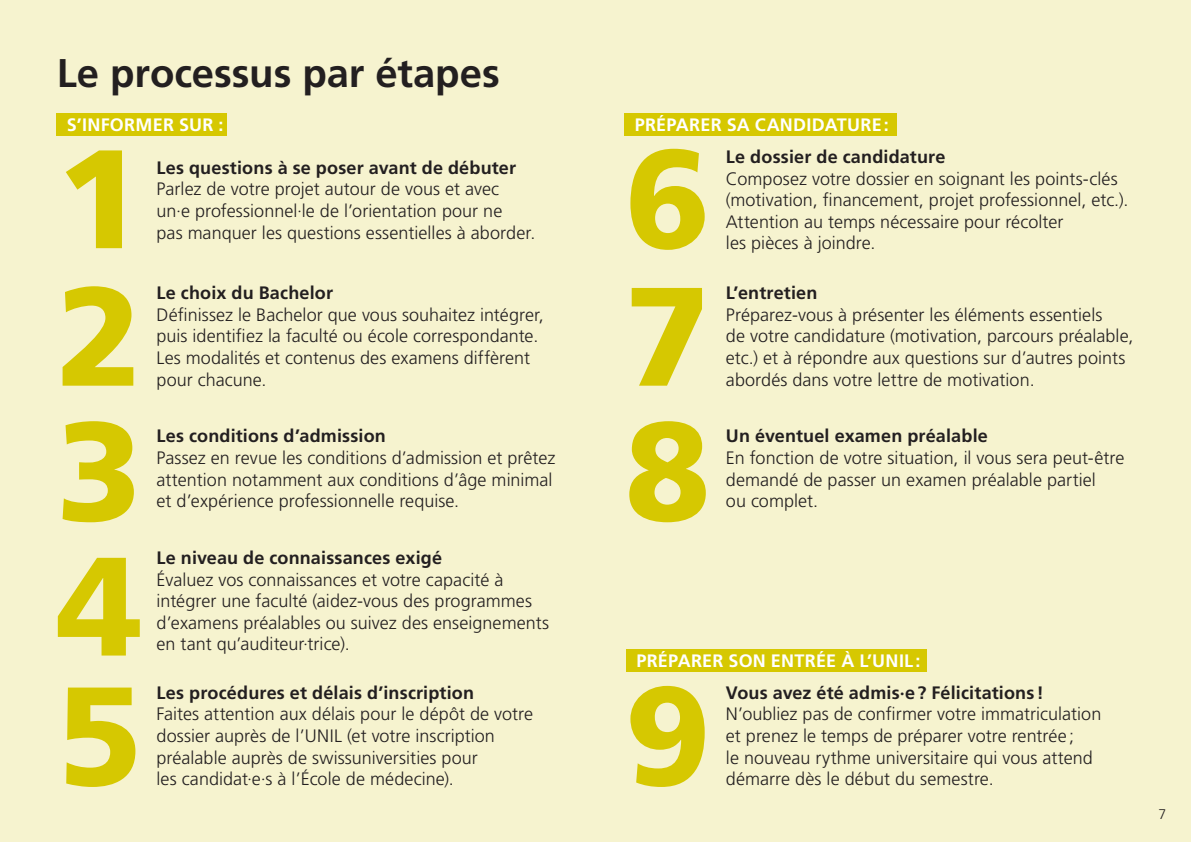
<style>
.page{position:relative;width:1191px;height:842px;background:#f6f3cf}
.page>*{position:absolute;margin:0;border:0;box-sizing:border-box;transform-origin:0 0}
.t1{font:900 140px "Frutiger LT Std";color:#d6c801}
.t2{font:700 40px "Frutiger LT Std";letter-spacing:-.005em;color:#231f20}
.t3{font:300 18px/21.6px "Frutiger LT Std";letter-spacing:.005em;color:#231f20}
.t4{font:700 18px "Frutiger LT Std";letter-spacing:.01em;color:#231f20}
.t5{font:700 18px "Frutiger LT Std";letter-spacing:.015em;color:#fff}
.t6{font:300 14px "Frutiger LT Std";color:#231f20}
</style>
<div class="page">
<div style="left:626px;top:649px;width:301px;height:22px;background:#d6c801"></div>
<div style="left:624px;top:113px;width:273px;height:23px;background:#d6c801"></div>
<div style="left:57px;top:113px;width:170px;height:23px;background:#d6c801"></div>
<p class="t2" style="left:57px;top:49px;width:445px">Le processus par étapes</p>
<p class="t5" style="left:67px;top:114px;width:158px">S’INFORMER SUR :</p>
<p class="t5" style="left:634px;top:114px;width:256px">PRÉPARER SA CANDIDATURE:</p>
<p class="t1" style="left:57px;top:115px;width:87px">1</p>
<p class="t1" style="left:624px;top:115px;width:87px">6</p>
<p class="t1" style="left:57px;top:252px;width:87px">2</p>
<p class="t1" style="left:624px;top:252px;width:87px">7</p>
<p class="t1" style="left:57px;top:387px;width:87px">3</p>
<p class="t1" style="left:57px;top:522px;width:87px">4</p>
<p class="t1" style="left:57px;top:652px;width:87px">5</p>
<p class="t1" style="left:624px;top:652px;width:87px">9</p>
<p class="t4" style="left:726px;top:146px;width:221px">Le dossier de candidature</p>
<p class="t3" style="left:726px;top:168px;width:404px">Composez votre dossier en soignant les points-clés (motivation, financement, projet professionnel, etc.).<br>Attention au temps nécessaire pour récolter<br>les pièces à joindre.</p>
<p class="t4" style="left:156px;top:157px;width:361px">Les questions à se poser avant de débuter</p>
<p class="t3" style="left:156px;top:179px;width:380px">Parlez de votre projet autour de vous et avec un·e professionnel·le de l’orientation pour ne<br>pas manquer les questions essentielles à aborder.</p>
<p class="t4" style="left:156px;top:282px;width:178px">Le choix du Bachelor</p>
<p class="t3" style="left:156px;top:304px;width:389px">Définissez le Bachelor que vous souhaitez intégrer, puis identifiez la faculté ou école correspondante.<br>Les modalités et contenus des examens diffèrent pour chacune.</p>
<p class="t4" style="left:726px;top:282px;width:93px">L’entretien</p>
<p class="t3" style="left:726px;top:304px;width:409px">Préparez-vous à présenter les éléments essentiels<br>de votre candidature (motivation, parcours préalable, etc.) et à répondre aux questions sur d’autres points abordés dans votre lettre de motivation.</p>
<p class="t1" style="left:624px;top:387px;width:87px">8</p>
<p class="t4" style="left:726px;top:426px;width:263px">Un éventuel examen préalable</p>
<p class="t4" style="left:156px;top:426px;width:231px">Les conditions d’admission</p>
<p class="t3" style="left:156px;top:447px;width:400px">Passez en revue les conditions d’admission et prêtez attention notamment aux conditions d’âge minimal et d’expérience professionnelle requise.</p>
<p class="t3" style="left:726px;top:447px;width:400px">En fonction de votre situation, il vous sera peut-être demandé de passer un examen préalable partiel<br>ou complet.</p>
<p class="t4" style="left:156px;top:547px;width:287px">Le niveau de connaissances exigé</p>
<p class="t3" style="left:156px;top:569px;width:394px">Évaluez vos connaissances et votre capacité à intégrer une faculté (aidez-vous des programmes d’examens préalables ou suivez des enseignements en tant qu’auditeur·trice).</p>
<p class="t5" style="left:636px;top:650px;width:285px">PRÉPARER SON ENTRÉE À L’UNIL:</p>
<p class="t4" style="left:156px;top:682px;width:319px">Les procédures et délais d’inscription</p>
<p class="t3" style="left:156px;top:704px;width:378px">Faites attention aux délais pour le dépôt de votre dossier auprès de l’UNIL (et votre inscription préalable auprès de swissuniversities pour<br>les candidat·e·s à l’École de médecine).</p>
<p class="t4" style="left:726px;top:682px;width:319px">Vous avez été admis·e? Félicitations !</p>
<p class="t3" style="left:726px;top:704px;width:377px">N’oubliez pas de confirmer votre immatriculation et prenez le temps de préparer votre rentrée ;<br>le nouveau rythme universitaire qui vous attend démarre dès le début du semestre.</p>
<p class="t6" style="left:1158px;top:806px;width:9px">7</p>
</div>
